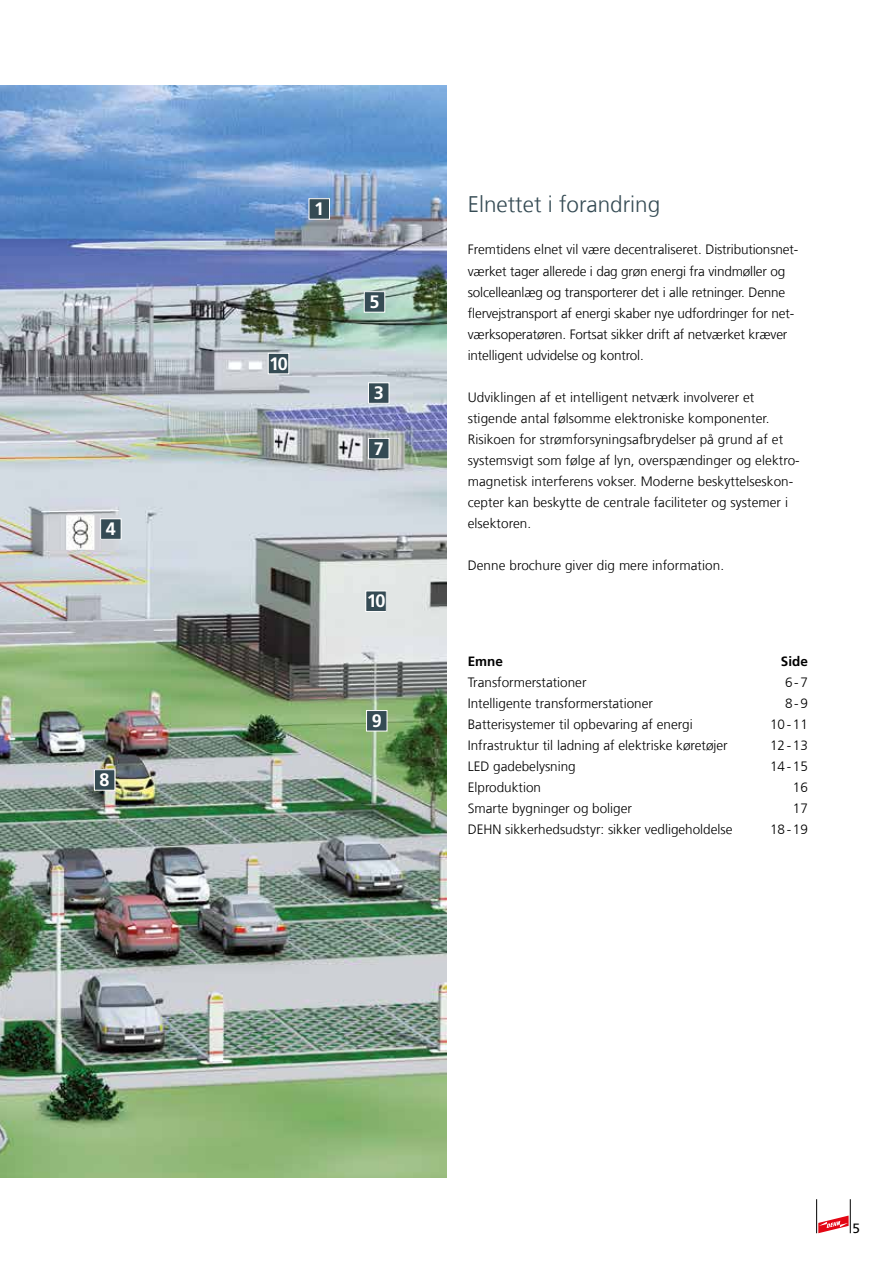
<style>
.page{position:relative;width:893px;height:1263px;background:#fff}
.page>*{position:absolute;margin:0;border:0;box-sizing:border-box;transform-origin:0 0}
.t1{font:300 22.5px "Frutiger LT Com";color:#354b54}
.t2{font:700 18px "Frutiger LT Com";color:#fff}
.t3{font:300 13.5px/21px "Frutiger LT Com";color:#000}
.t4{font:700 13.5px "Frutiger LT Com";color:#000}
.t5{font:13.5px "Frutiger LT Com";color:#000}
</style>
<div class="page">
<img style="left:0;top:85px;width:446px;height:1093px">
<div style="left:368px;top:438px;width:21px;height:21px;background:#354b54"></div>
<div style="left:368px;top:438px;width:21px;height:21px;border:1px solid #fff"></div>
<div style="left:366px;top:591px;width:20px;height:20px;background:#354b54"></div>
<div style="left:365px;top:591px;width:22px;height:21px;border:1px solid #fff"></div>
<div style="left:364px;top:292px;width:21px;height:20px;background:#354b54"></div>
<div style="left:364px;top:291px;width:21px;height:22px;border:1px solid #fff"></div>
<div style="left:94px;top:770px;width:21px;height:20px;background:#354b54"></div>
<div style="left:94px;top:769px;width:21px;height:21px;border:1px solid #fff"></div>
<div style="left:368px;top:383px;width:21px;height:20px;background:#354b54"></div>
<div style="left:368px;top:382px;width:21px;height:22px;border:1px solid #fff"></div>
<div style="left:309px;top:199px;width:20px;height:20px;background:#354b54"></div>
<div style="left:309px;top:198px;width:21px;height:22px;border:1px solid #fff"></div>
<div style="left:367px;top:710px;width:20px;height:21px;background:#354b54"></div>
<div style="left:366px;top:710px;width:21px;height:21px;border:1px solid #fff"></div>
<div style="left:101px;top:519px;width:20px;height:20px;background:#354b54"></div>
<div style="left:100px;top:518px;width:21px;height:22px;border:1px solid #fff"></div>
<div style="left:268px;top:353px;width:21px;height:21px;background:#354b54"></div>
<div style="left:268px;top:353px;width:21px;height:21px;border:1px solid #fff"></div>
<svg style="left:818px;top:1215px;width:31px;height:18px"></svg>
<hr style="left:816px;top:1199px;width:1px;height:34px;background:#000">
<hr style="left:850px;top:1199px;width:1px;height:34px;background:#000">
<h2 class="t2" style="left:106px;top:518px;width:12px">4</h2>
<h2 class="t2" style="left:100px;top:769px;width:12px">8</h2>
<h2 class="t2" style="left:314px;top:198px;width:12px">1</h2>
<h2 class="t2" style="left:269px;top:353px;width:20px">10</h2>
<h2 class="t2" style="left:369px;top:291px;width:12px">5</h2>
<h2 class="t2" style="left:374px;top:382px;width:12px">3</h2>
<h2 class="t2" style="left:374px;top:438px;width:12px">7</h2>
<h2 class="t2" style="left:367px;top:590px;width:20px">10</h2>
<h2 class="t2" style="left:372px;top:710px;width:12px">9</h2>
<h1 class="t1" style="left:468px;top:192px;width:194px">Elnettet i forandring</h1>
<p class="t3" style="left:468px;top:239px;width:332px">Fremtidens elnet vil være decentraliseret. Distributionsnet&shy;værket tager allerede i dag grøn energi fra vindmøller og solcelleanlæg og transporterer det i alle retninger. Denne flervejstransport af energi skaber nye udfordringer for net&shy;værksoperatøren. Fortsat sikker drift af netværket kræver intelligent udvidelse og kontrol.</p>
<p class="t3" style="left:468px;top:386px;width:332px">Udviklingen af et intelligent netværk involverer et stigende antal følsomme elektroniske komponenter.<br>Risikoen for strømforsyningsafbrydelser på grund af et systemsvigt som følge af lyn, overspændinger og elektro&shy;magnetisk interferens vokser. Moderne beskyttelseskon&shy;cepter kan beskytte de centrale faciliteter og systemer i elsektoren.</p>
<p class="t3" style="left:468px;top:554px;width:258px">Denne brochure giver dig mere information.</p>
<p class="t4" style="left:468px;top:654px;width:37px">Emne</p>
<p class="t4" style="left:781px;top:654px;width:29px">Side</p>
<p class="t3" style="left:468px;top:672px;width:120px">Transformerstationer</p>
<p class="t3" style="left:785px;top:672px;width:24px">6-7</p>
<p class="t3" style="left:468px;top:693px;width:187px">Intelligente transformerstationer</p>
<p class="t3" style="left:785px;top:693px;width:24px">8-9</p>
<p class="t3" style="left:468px;top:714px;width:226px">Batterisystemer til opbevaring af energi</p>
<p class="t3" style="left:770px;top:714px;width:39px">10-11</p>
<p class="t3" style="left:468px;top:735px;width:261px">Infrastruktur til ladning af elektriske køretøjer</p>
<p class="t3" style="left:770px;top:735px;width:39px">12-13</p>
<p class="t3" style="left:468px;top:756px;width:110px">LED gadebelysning</p>
<p class="t3" style="left:770px;top:756px;width:39px">14-15</p>
<p class="t3" style="left:468px;top:777px;width:75px">Elproduktion</p>
<p class="t3" style="left:793px;top:777px;width:17px">16</p>
<p class="t3" style="left:468px;top:798px;width:166px">Smarte bygninger og boliger</p>
<p class="t3" style="left:793px;top:798px;width:17px">17</p>
<p class="t3" style="left:468px;top:819px;width:266px">DEHN sikkerhedsudstyr: sikker vedligeholdelse</p>
<p class="t3" style="left:770px;top:819px;width:39px">18-19</p>
<p class="t5" style="left:853px;top:1220px;width:9px">5</p>
</div>
